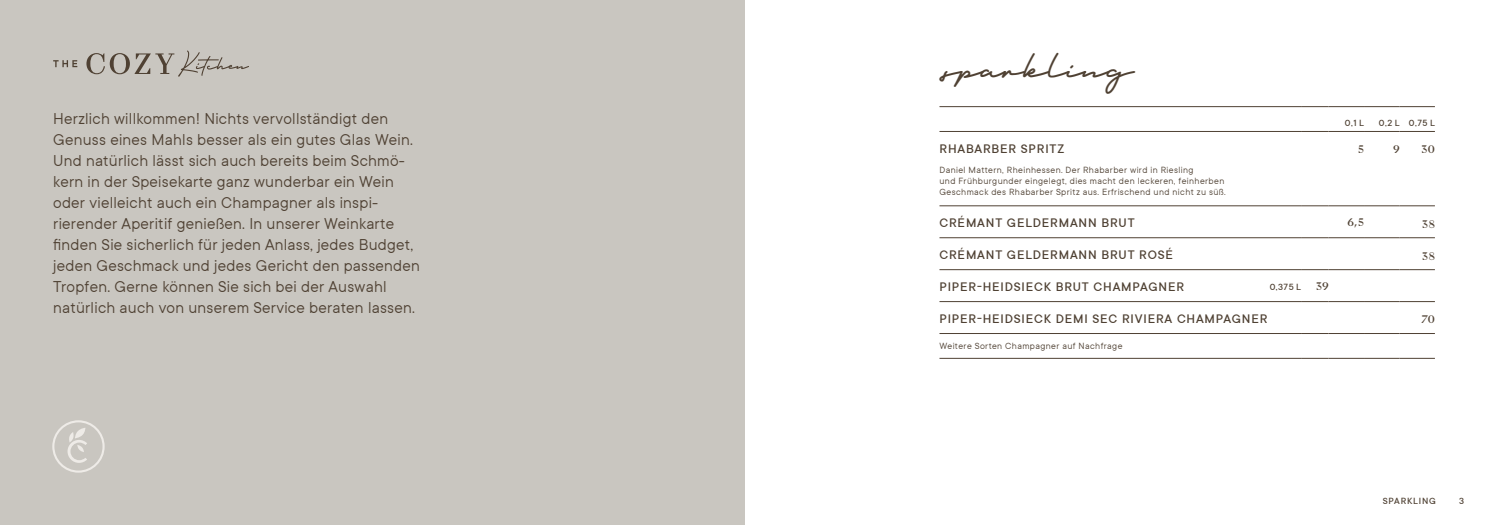
<style>
.page{position:relative;width:1489px;height:525px;background:#fff}
.page>*{position:absolute;margin:0;border:0;box-sizing:border-box;transform-origin:0 0}
.t1{font:47.12px "Monthoers Signature";color:#4f4133}
.t2{font:17.5px/21px "TT Commons";letter-spacing:.015em;color:#4f4133}
.t3{font:500 13.75px "TT Commons";letter-spacing:.06em;color:#4f4133}
.t4{font:10.62px "The W NYC";letter-spacing:.05em;color:#4f4133}
.t5{font:10px/11.2px "TT Commons";letter-spacing:.04em;color:#4f4133}
.t6{font:500 10px "TT Commons";letter-spacing:.08em;color:#4f4133}
</style>
<div class="page">
<div style="left:0;top:0;width:744px;height:524px;background:#c9c6c0"></div>
<svg style="left:53px;top:60px;width:24px;height:7px"></svg>
<svg style="left:86px;top:50px;width:163px;height:27px"></svg>
<svg style="left:52px;top:420px;width:53px;height:52px"></svg>
<hr style="left:939px;top:106px;width:361px;height:1px;background:#4f4133">
<svg style="left:1300px;top:106px;width:28px;height:1px"></svg>
<hr style="left:1328px;top:106px;width:35px;height:1px;background:#4f4133">
<hr style="left:1363px;top:106px;width:36px;height:1px;background:#4f4133">
<hr style="left:1399px;top:106px;width:35px;height:1px;background:#4f4133">
<hr style="left:939px;top:131px;width:361px;height:1px;background:#4f4133">
<svg style="left:1300px;top:131px;width:28px;height:1px"></svg>
<hr style="left:1328px;top:131px;width:35px;height:1px;background:#4f4133">
<hr style="left:1363px;top:131px;width:36px;height:1px;background:#4f4133">
<hr style="left:1399px;top:131px;width:35px;height:1px;background:#4f4133">
<hr style="left:939px;top:205px;width:361px;height:1px;background:#4f4133">
<svg style="left:1300px;top:205px;width:28px;height:1px"></svg>
<hr style="left:1328px;top:205px;width:35px;height:1px;background:#4f4133">
<hr style="left:939px;top:237px;width:361px;height:1px;background:#4f4133">
<svg style="left:1300px;top:237px;width:28px;height:1px"></svg>
<hr style="left:1328px;top:237px;width:35px;height:1px;background:#4f4133">
<hr style="left:939px;top:269px;width:361px;height:1px;background:#4f4133">
<svg style="left:1300px;top:269px;width:28px;height:1px"></svg>
<hr style="left:1328px;top:269px;width:35px;height:1px;background:#4f4133">
<hr style="left:939px;top:301px;width:361px;height:1px;background:#4f4133">
<svg style="left:1300px;top:301px;width:28px;height:1px"></svg>
<hr style="left:1328px;top:301px;width:35px;height:1px;background:#4f4133">
<hr style="left:939px;top:333px;width:361px;height:1px;background:#4f4133">
<svg style="left:1300px;top:333px;width:28px;height:1px"></svg>
<hr style="left:1328px;top:333px;width:35px;height:1px;background:#4f4133">
<hr style="left:939px;top:358px;width:361px;height:1px;background:#4f4133">
<svg style="left:1300px;top:358px;width:28px;height:1px"></svg>
<hr style="left:1328px;top:358px;width:35px;height:1px;background:#4f4133">
<hr style="left:1363px;top:205px;width:36px;height:1px;background:#4f4133">
<hr style="left:1363px;top:237px;width:36px;height:1px;background:#4f4133">
<hr style="left:1363px;top:269px;width:36px;height:1px;background:#4f4133">
<hr style="left:1363px;top:301px;width:36px;height:1px;background:#4f4133">
<hr style="left:1363px;top:333px;width:36px;height:1px;background:#4f4133">
<hr style="left:1363px;top:358px;width:36px;height:1px;background:#4f4133">
<hr style="left:1399px;top:205px;width:35px;height:1px;background:#4f4133">
<hr style="left:1399px;top:237px;width:35px;height:1px;background:#4f4133">
<hr style="left:1399px;top:269px;width:35px;height:1px;background:#4f4133">
<hr style="left:1399px;top:301px;width:35px;height:1px;background:#4f4133">
<hr style="left:1399px;top:333px;width:35px;height:1px;background:#4f4133">
<hr style="left:1399px;top:358px;width:35px;height:1px;background:#4f4133">
<p class="t2" style="left:53px;top:107px;width:368px">Herzlich willkommen! Nichts vervollständigt den Genuss eines Mahls besser als ein gutes Glas Wein.<br>Und natürlich lässt sich auch bereits beim Schmö&shy;kern in der Speisekarte ganz wunderbar ein Wein oder vielleicht auch ein Champagner als inspi&shy;rierender Aperitif genießen. In unserer Weinkarte finden Sie sicherlich für jeden Anlass, jedes Budget, jeden Geschmack und jedes Gericht den passenden Tropfen. Gerne können Sie sich bei der Auswahl natürlich auch von unserem Service beraten lassen.</p>
<h1 class="t1" style="left:946px;top:33px;width:189px">sparkling</h1>
<p class="t3" style="left:939px;top:139px;width:126px">RHABARBER SPRITZ</p>
<p class="t5" style="left:939px;top:163px;width:288px">Daniel Mattern, Rheinhessen. Der Rhabarber wird in Riesling<br>und Frühburgunder eingelegt, dies macht den leckeren, feinherben<br>Geschmack des Rhabarber Spritz aus. Erfrischend und nicht zu süß.</p>
<p class="t6" style="left:1344px;top:117px;width:21px">0,1 L</p>
<p class="t6" style="left:1378px;top:117px;width:58px">0,2 L 0,75 L</p>
<p class="t4" style="left:1358px;top:142px;width:7px">5</p>
<p class="t4" style="left:1392px;top:142px;width:8px">9</p>
<p class="t4" style="left:1421px;top:142px;width:15px">30</p>
<p class="t3" style="left:939px;top:214px;width:197px">CRÉMANT GELDERMANN BRUT</p>
<p class="t4" style="left:1347px;top:216px;width:18px">6,5</p>
<p class="t4" style="left:1421px;top:217px;width:14px">38</p>
<p class="t3" style="left:939px;top:246px;width:235px">CRÉMANT GELDERMANN BRUT ROSÉ</p>
<p class="t4" style="left:1421px;top:249px;width:14px">38</p>
<p class="t3" style="left:939px;top:278px;width:246px">PIPER-HEIDSIECK BRUT CHAMPAGNER</p>
<p class="t6" style="left:1269px;top:281px;width:33px">0,375 L</p>
<p class="t4" style="left:1315px;top:280px;width:14px">39</p>
<p class="t3" style="left:939px;top:309px;width:329px">PIPER-HEIDSIECK DEMI SEC RIVIERA CHAMPAGNER</p>
<p class="t4" style="left:1421px;top:313px;width:15px">70</p>
<p class="t5" style="left:939px;top:340px;width:184px">Weitere Sorten Champagner auf Nachfrage</p>
<p class="t6" style="left:1382px;top:494px;width:55px">SPARKLING</p>
<p class="t6" style="left:1458px;top:494px;width:6px">3</p>
</div>
